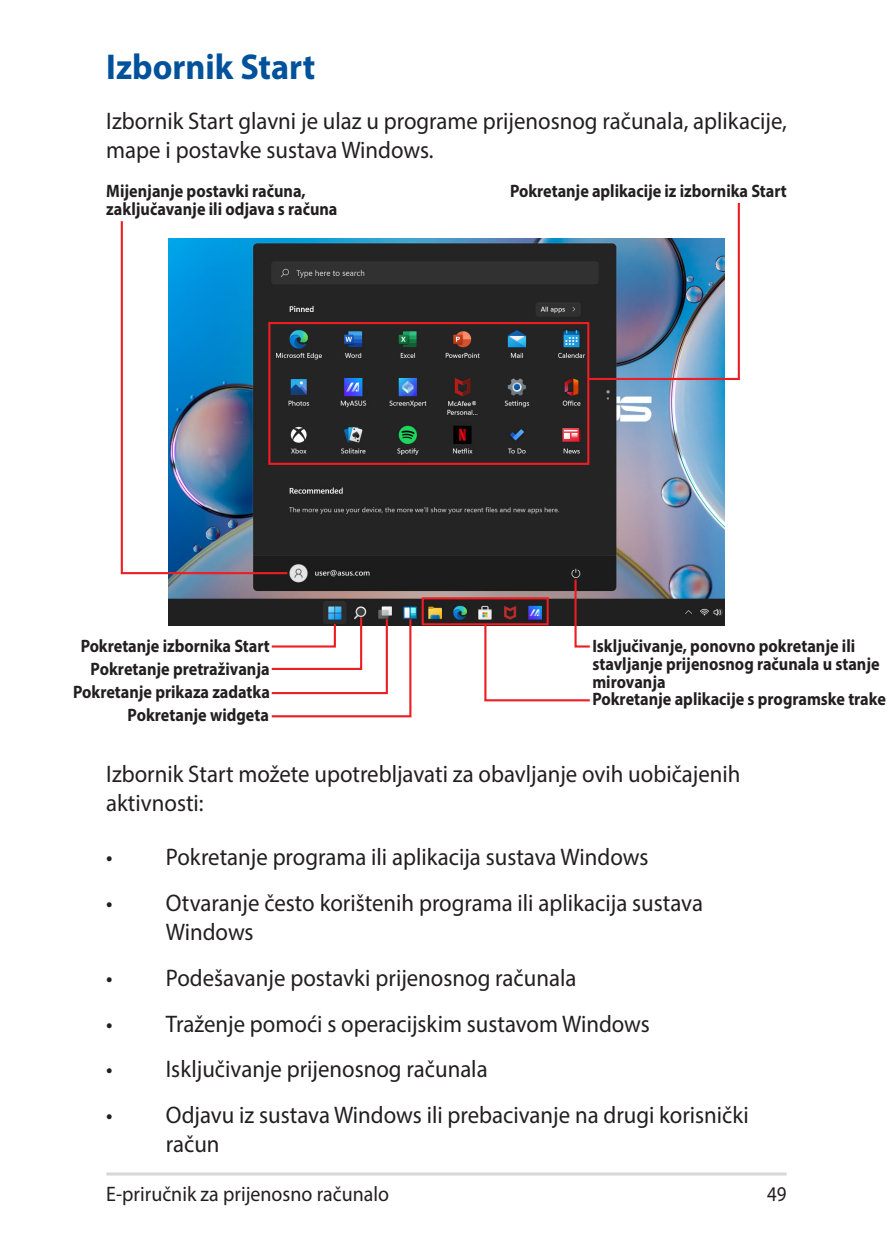
<style>
.page{position:relative;width:893px;height:1259px;background:#fff}
.page>*{position:absolute;margin:0;border:0;box-sizing:border-box;transform-origin:0 0}
.t1{font:700 36px "Myriad Pro";color:#01529a;scale:.95 1}
.t2{font:24px/28.8px "Myriad Pro";color:#231f20;scale:.95 1}
.t3{font:21px "Myriad Pro";color:#231f20;scale:.95 1}
.t4{font:21px "Myriad Pro";color:#231f20;scale:.9 1}
.t5{font:700 18px/18px "Myriad Pro";color:#231f20;scale:.9 1}
</style>
<div class="page">
<hr style="left:106px;top:1172px;width:681px;height:3px;background:#d8d8d8">
<img style="left:168px;top:238px;width:557px;height:387px">
<img style="left:586px;top:202px;width:154px;height:179px">
<div style="left:268px;top:322px;width:321px;height:143px;border:2px solid #ee1d23"></div>
<div style="left:422px;top:597px;width:127px;height:28px;border:2px solid #ee1d23"></div>
<svg style="left:270px;top:615px;width:142px;height:103px"></svg>
<svg style="left:120px;top:221px;width:170px;height:354px"></svg>
<svg style="left:483px;top:577px;width:109px;height:125px"></svg>
<h1 class="t1" style="left:106px;top:43px;width:222px">Izbornik Start</h1>
<p class="t2" style="left:106px;top:106px;width:718px">Izbornik Start glavni je ulaz u programe prijenosnog računala, aplikacije, mape i postavke sustava Windows.</p>
<p class="t5" style="left:106px;top:181px;width:258px">Mijenjanje postavki računa, zaključavanje ili odjava s računa</p>
<p class="t5" style="left:81px;top:636px;width:212px">Pokretanje izbornika Start</p>
<p class="t5" style="left:73px;top:682px;width:220px">Pokretanje prikaza zadatka</p>
<p class="t5" style="left:91px;top:659px;width:200px">Pokretanje pretraživanja</p>
<p class="t5" style="left:128px;top:705px;width:159px">Pokretanje widgeta</p>
<p class="t5" style="left:510px;top:181px;width:309px">Pokretanje aplikacije iz izbornika Start</p>
<p class="t5" style="left:592px;top:636px;width:328px">Isključivanje, ponovno pokretanje ili stavljanje prijenosnog računala u stanje mirovanja<br>Pokretanje aplikacije s programske trake</p>
<p class="t2" style="left:106px;top:759px;width:669px">Izbornik Start možete upotrebljavati za obavljanje ovih uobičajenih aktivnosti:</p>
<p class="t2" style="left:106px;top:842px;width:572px">• Pokretanje programa ili aplikacija sustava Windows</p>
<p class="t2" style="left:166px;top:888px;width:567px;text-indent:-60px">• Otvaranje često korištenih programa ili aplikacija sustava<br>Windows</p>
<p class="t2" style="left:106px;top:962px;width:496px">• Podešavanje postavki prijenosnog računala</p>
<p class="t2" style="left:106px;top:1008px;width:574px">• Traženje pomoći s operacijskim sustavom Windows</p>
<p class="t2" style="left:106px;top:1054px;width:403px">• Isključivanje prijenosnog računala</p>
<p class="t2" style="left:166px;top:1100px;width:615px;text-indent:-60px">• Odjavu iz sustava Windows ili prebacivanje na drugi korisnički račun</p>
<p class="t3" style="left:106px;top:1180px;width:299px">E-priručnik za prijenosno računalo</p>
<p class="t4" style="left:767px;top:1180px;width:23px">49</p>
</div>
